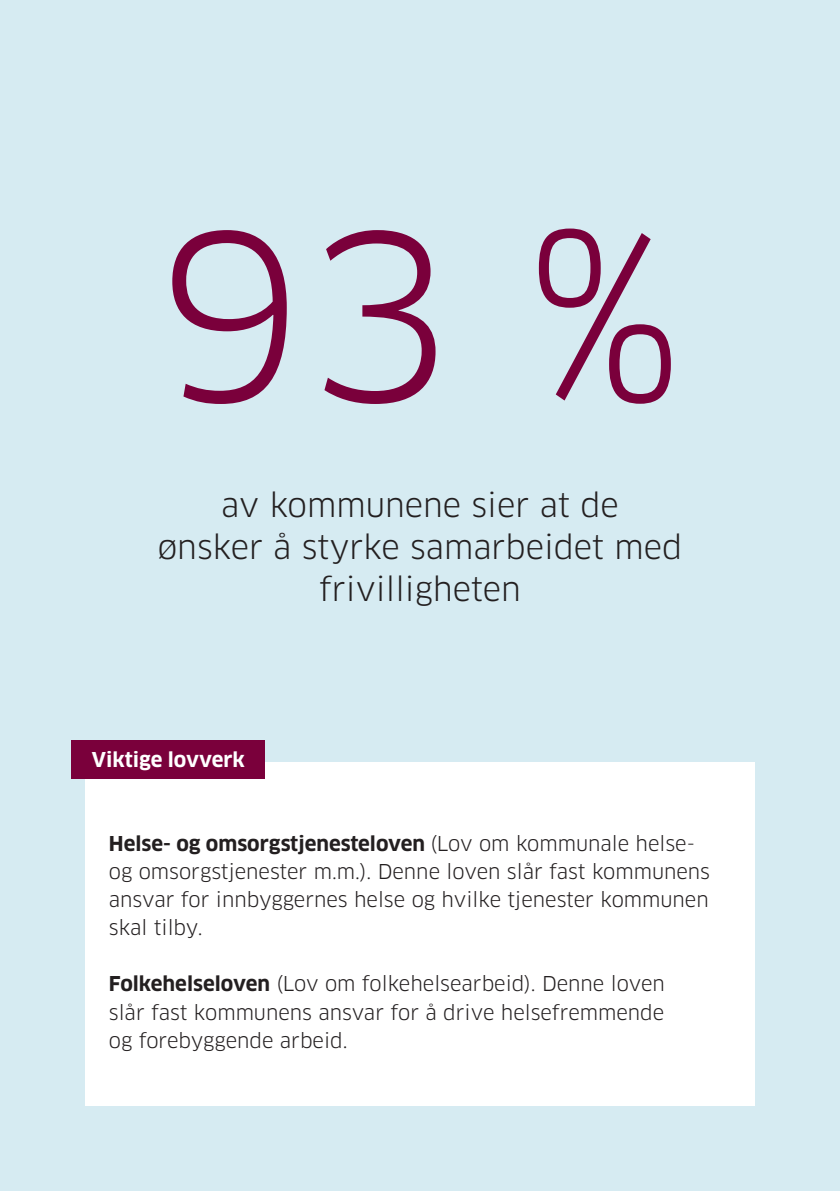
<style>
.page{position:relative;width:840px;height:1191px;background:#fff}
.page>*{position:absolute;margin:0;border:0;box-sizing:border-box;transform-origin:0 0}
.t1{font:226.8px "Clan OT";color:#7a003b}
.t2{font:32px/42px "Clan OT";color:#231f20;text-align:center}
.t3{font:20px/28px "Clan OT";color:#231f20}
.t4{font:700 20px "Clan OT";color:#fff}
.s1{font-weight:700}
</style>
<div class="page">
<div style="left:0;top:0;width:839px;height:1191px;background:#d6ebf2"></div>
<div style="left:85px;top:762px;width:669px;height:344px;background:#fff"></div>
<div style="left:72px;top:740px;width:193px;height:38px;background:#7a003b"></div>
<h1 class="t1" style="left:156px;top:183px;width:529px">93 %</h1>
<h2 class="t2" style="left:158px;top:484px;width:525px">av kommunene sier at de<br>ønsker å styrke samarbeidet med frivilligheten</h2>
<p class="t4" style="left:92px;top:748px;width:154px">Viktige lovverk</p>
<p class="t3" style="left:109px;top:830px;width:602px"><span class="s1">Helse- og omsorgstjenesteloven</span> (Lov om kommunale helse&shy;og omsorgstjenester m.m.). Denne loven slår fast kommunens ansvar for innbyggernes helse og hvilke tjenester kommunen skal tilby.</p>
<p class="t3" style="left:109px;top:970px;width:557px;text-align:justify"><span class="s1">Folkehelseloven</span> (Lov om folkehelsearbeid). Denne loven slår fast kommunens ansvar for å drive helsefremmende og forebyggende arbeid.</p>
</div>
